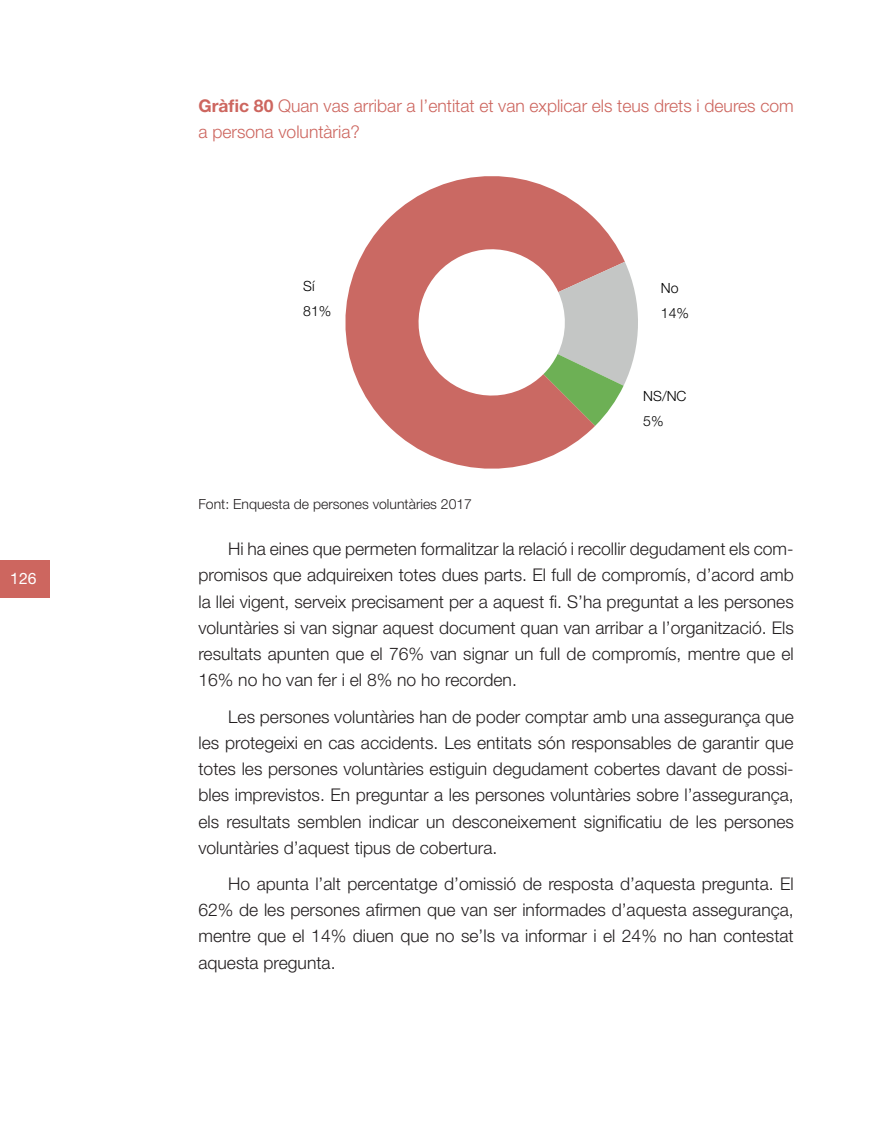
<style>
.page{position:relative;width:893px;height:1141px;background:#fff}
.page>*{position:absolute;margin:0;border:0;box-sizing:border-box;transform-origin:0 0}
.Text_sagnat{font:300 17.5px/26.2px "Helvetica Neue LT Std";color:#231f20;text-align:justify}
.Titol_GRAFIC{font:300 17.5px/26.2px "Helvetica Neue LT Std";color:#cd665f}
.t1{font:15.75px "Helvetica Neue LT Std";color:#fff}
.Taula_Font{font:300 14px "Helvetica Neue LT Std";color:#231f20}
.t2{font:300 14px/24.7px "Helvetica Neue LT Std";color:#000001}
.s1{font-weight:700}
</style>
<div class="page">
<div style="left:0;top:561px;width:49px;height:37px;background:#cd665f"></div>
<svg style="left:345px;top:176px;width:280px;height:293px;fill:#ca6963"></svg>
<svg style="left:543px;top:262px;width:95px;height:164px"></svg>
<p class="t1" style="left:10px;top:569px;width:28px">126</p>
<p class="Titol_GRAFIC" style="left:198px;top:92px;width:597px"><span class="s1">Gràfic 80</span> Quan vas arribar a l’entitat et van explicar els teus drets i deures com a persona voluntària?</p>
<p class="t2" style="left:303px;top:274px;width:30px">Sí<br>81%</p>
<p class="t2" style="left:661px;top:276px;width:30px">No<br>14%</p>
<p class="t2" style="left:643px;top:384px;width:45px">NS/NC<br>5%</p>
<p class="Taula_Font" style="left:198px;top:495px;width:275px">Font: Enquesta de persones voluntàries 2017</p>
<p class="Text_sagnat" style="left:198px;top:535px;width:597px;text-indent:30px">Hi ha eines que permeten formalitzar la relació i recollir degudament els com&shy;promisos que adquireixen totes dues parts. El full de compromís, d’acord amb la llei vigent, serveix precisament per a aquest fi. S’ha preguntat a les persones voluntàries si van signar aquest document quan van arribar a l’organització. Els resultats apunten que el 76% van signar un full de compromís, mentre que el 16% no ho van fer i el 8% no ho recorden.</p>
<p class="Text_sagnat" style="left:198px;top:703px;width:597px;text-indent:30px">Les persones voluntàries han de poder comptar amb una assegurança que les protegeixi en cas accidents. Les entitats són responsables de garantir que totes les persones voluntàries estiguin degudament cobertes davant de possi&shy;bles imprevistos. En preguntar a les persones voluntàries sobre l’assegurança, els resultats semblen indicar un desconeixement significatiu de les persones voluntàries d’aquest tipus de cobertura.</p>
<p class="Text_sagnat" style="left:198px;top:870px;width:597px;text-indent:30px">Ho apunta l’alt percentatge d’omissió de resposta d’aquesta pregunta. El 62% de les persones afirmen que van ser informades d’aquesta assegurança, mentre que el 14% diuen que no se’ls va informar i el 24% no han contestat aquesta pregunta.</p>
</div>
